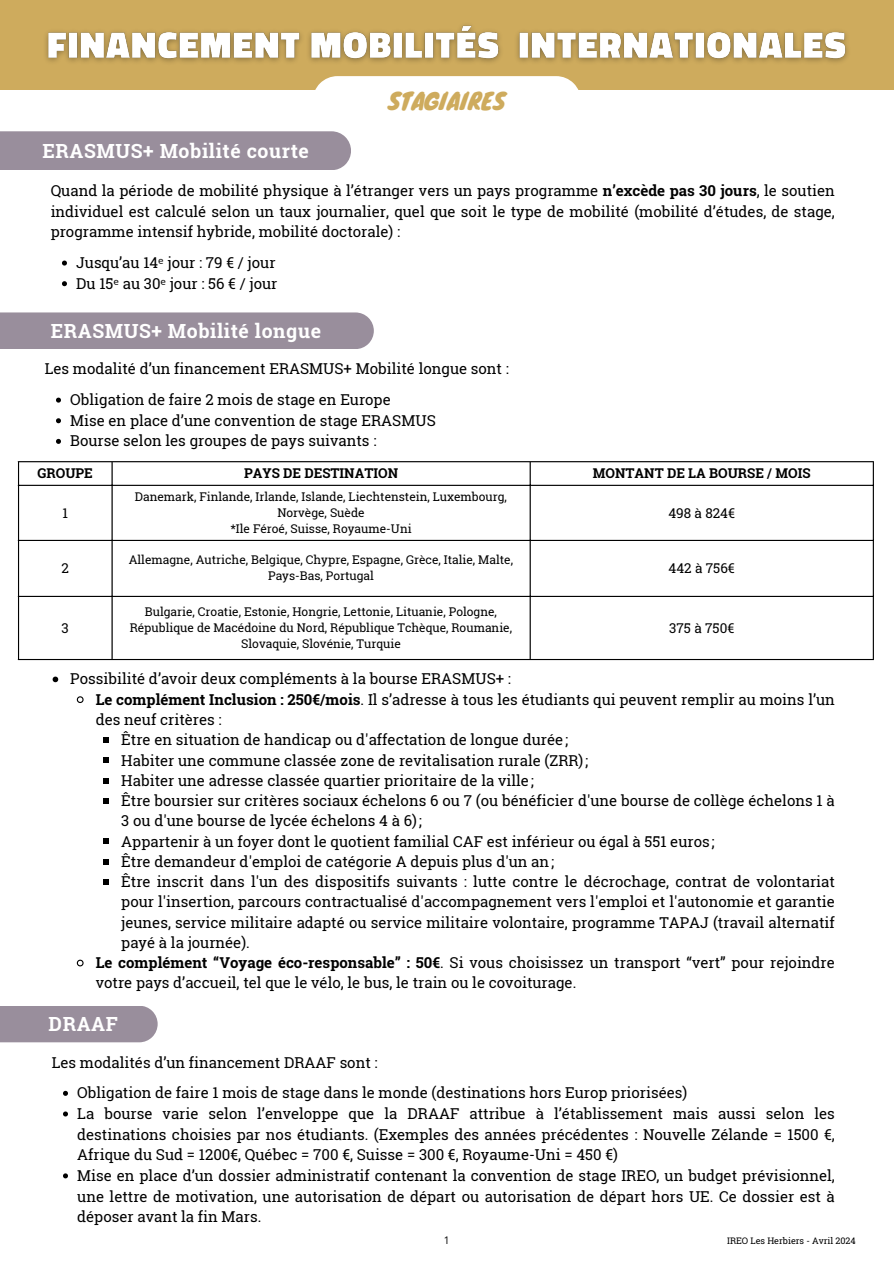
<style>
.page{position:relative;width:894px;height:1264px;background:#fff}
.page>*{position:absolute;margin:0;border:0;box-sizing:border-box;transform-origin:0 0}
.t1{font:22.5px "Knewave";color:#ceab5d}
.t2{font:700 19.5px "Roboto Slab";letter-spacing:.03em;color:#fff}
.t3{font:15px/20.7px "Roboto Slab";color:#000;text-align:justify}
.t4{font:700 13.5px "Roboto Slab";color:#000}
.t5{font:13.5px "Roboto Slab";color:#000}
.t6{font:12px/16px "Roboto Slab";color:#000;text-align:center}
.t7{font:10.5px "Open Sans";color:#000}
.t8{font:9px "Roboto Slab";color:#000}
.s1{font-weight:700}
.s2{font-family:"Noto Sans"}
</style>
<div class="page">
<div style="left:0;top:0;width:893px;height:89px;background:#ceab5d"></div>
<svg style="left:313px;top:76px;width:267px;height:14px;background:#fbf9f3"></svg>
<div style="left:0;top:131px;width:351px;height:39px;background:#998e9c"></div>
<div style="left:0;top:312px;width:374px;height:37px;background:#998e9c"></div>
<hr style="left:18px;top:462px;width:1px;height:197px;background:#000">
<hr style="left:111px;top:462px;width:2px;height:197px;background:#000">
<hr style="left:529px;top:462px;width:1px;height:197px;background:#000">
<hr style="left:872px;top:462px;width:1px;height:197px;background:#000">
<hr style="left:18px;top:461px;width:855px;height:1px;background:#000">
<hr style="left:18px;top:485px;width:855px;height:1px;background:#000">
<hr style="left:18px;top:540px;width:855px;height:1px;background:#000">
<hr style="left:18px;top:596px;width:855px;height:1px;background:#000">
<hr style="left:18px;top:659px;width:855px;height:1px;background:#000">
<img style="left:45px;top:25px;width:803px;height:38px">
<svg style="left:62px;top:260px;width:5px;height:5px"></svg>
<svg style="left:62px;top:281px;width:5px;height:5px"></svg>
<svg style="left:56px;top:397px;width:5px;height:5px"></svg>
<svg style="left:56px;top:418px;width:5px;height:5px"></svg>
<svg style="left:56px;top:439px;width:5px;height:5px"></svg>
<svg style="left:53px;top:676px;width:5px;height:6px"></svg>
<svg style="left:76px;top:696px;width:8px;height:7px"></svg>
<svg style="left:103px;top:737px;width:6px;height:6px"></svg>
<svg style="left:103px;top:757px;width:6px;height:6px"></svg>
<svg style="left:103px;top:778px;width:6px;height:5px"></svg>
<svg style="left:103px;top:798px;width:6px;height:5px"></svg>
<svg style="left:103px;top:838px;width:6px;height:6px"></svg>
<svg style="left:103px;top:859px;width:6px;height:5px"></svg>
<svg style="left:103px;top:879px;width:6px;height:5px"></svg>
<svg style="left:76px;top:959px;width:8px;height:8px"></svg>
<div style="left:0;top:1005px;width:158px;height:37px;background:#998e9c"></div>
<svg style="left:63px;top:1090px;width:5px;height:5px"></svg>
<svg style="left:63px;top:1111px;width:5px;height:5px"></svg>
<svg style="left:63px;top:1173px;width:5px;height:5px"></svg>
<h2 class="t1" style="left:388px;top:82px;width:119px">STAGIAIRES</h2>
<p class="t2" style="left:42px;top:137px;width:268px">ERASMUS+ Mobilité courte</p>
<p class="t3" style="left:51px;top:180px;width:785px">Quand la période de mobilité physique à l’étranger vers un pays programme <span class="s1">n’excède pas 30 jours</span>, le soutien individuel est calculé selon un taux journalier, quel que soit le type de mobilité (mobilité d’études, de stage, programme intensif hybride, mobilité doctorale) :</p>
<p class="t3" style="left:76px;top:252px;width:201px">Jusqu’au 14<span class="s2">ᵉ</span> jour : 79 € / jour</p>
<p class="t3" style="left:76px;top:272px;width:203px">Du 15<span class="s2">ᵉ</span> au 30<span class="s2">ᵉ</span> jour : 56 € / jour</p>
<p class="t2" style="left:51px;top:317px;width:272px">ERASMUS+ Mobilité longue</p>
<p class="t3" style="left:45px;top:358px;width:465px">Les modalité d’un financement ERASMUS+ Mobilité longue sont :</p>
<p class="t3" style="left:70px;top:389px;width:322px">Obligation de faire 2 mois de stage en Europe</p>
<p class="t3" style="left:70px;top:409px;width:367px">Mise en place d’une convention de stage ERASMUS</p>
<p class="t3" style="left:70px;top:430px;width:307px">Bourse selon les groupes de pays suivants :</p>
<h4 class="t4" style="left:38px;top:464px;width:57px">GROUPE</h4>
<h5 class="t4" style="left:244px;top:464px;width:155px">PAYS DE DESTINATION</h5>
<p class="t4" style="left:592px;top:464px;width:219px">MONTANT DE LA BOURSE / MOIS</p>
<p class="t5" style="left:62px;top:504px;width:7px">1</p>
<h4 class="t6" style="left:135px;top:488px;width:373px">Danemark, Finlande, Irlande, Islande, Liechtenstein, Luxembourg,<br>Norvège, Suède</h4>
<h5 class="t6" style="left:230px;top:520px;width:183px">*Ile Féroé, Suisse, Royaume-Uni</h5>
<p class="t5" style="left:668px;top:504px;width:68px">498 à 824€</p>
<p class="t5" style="left:62px;top:559px;width:9px">2</p>
<p class="t6" style="left:129px;top:551px;width:385px">Allemagne, Autriche, Belgique, Chypre, Espagne, Grèce, Italie, Malte,<br>Pays-Bas, Portugal</p>
<p class="t5" style="left:668px;top:559px;width:68px">442 à 756€</p>
<p class="t5" style="left:62px;top:619px;width:9px">3</p>
<p class="t6" style="left:130px;top:603px;width:384px">Bulgarie, Croatie, Estonie, Hongrie, Lettonie, Lituanie, Pologne,<br>République de Macédoine du Nord, République Tchèque, Roumanie,<br>Slovaquie, Slovénie, Turquie</p>
<p class="t5" style="left:669px;top:619px;width:67px">375 à 750€</p>
<p class="t3" style="left:70px;top:668px;width:442px">Possibilité d’avoir deux compléments à la bourse ERASMUS+ :</p>
<p class="t3" style="left:96px;top:688px;width:740px;line-height:20.2px"><span class="s1">Le complément Inclusion : 250€/mois</span>. Il s’adresse à tous les étudiants qui peuvent remplir au moins l’un des neuf critères :</p>
<p class="t3" style="left:121px;top:729px;width:448px">Être en situation de handicap ou d'affectation de longue durée;</p>
<p class="t3" style="left:121px;top:749px;width:468px">Habiter une commune classée zone de revitalisation rurale (ZRR);</p>
<p class="t3" style="left:121px;top:769px;width:414px">Habiter une adresse classée quartier prioritaire de la ville;</p>
<p class="t3" style="left:121px;top:790px;width:714px;line-height:20.2px">Être boursier sur critères sociaux échelons 6 ou 7 (ou bénéficier d'une bourse de collège échelons 1 à<br>3 ou d'une bourse de lycée échelons 4 à 6);</p>
<p class="t3" style="left:121px;top:830px;width:594px">Appartenir à un foyer dont le quotient familial CAF est inférieur ou égal à 551 euros;</p>
<p class="t3" style="left:121px;top:850px;width:434px">Être demandeur d'emploi de catégorie A depuis plus d'un an;</p>
<p class="t3" style="left:121px;top:871px;width:715px;line-height:20.2px">Être inscrit dans l'un des dispositifs suivants : lutte contre le décrochage, contrat de volontariat pour l'insertion, parcours contractualisé d'accompagnement vers l'emploi et l'autonomie et garantie jeunes, service militaire adapté ou service militaire volontaire, programme TAPAJ (travail alternatif payé à la journée).</p>
<p class="t3" style="left:96px;top:952px;width:740px;line-height:20.2px"><span class="s1">Le complément “Voyage éco-responsable” : 50€</span>. Si vous choisissez un transport “vert” pour rejoindre votre pays d’accueil, tel que le vélo, le bus, le train ou le covoiturage.</p>
<h5 class="t2" style="left:49px;top:1010px;width:71px">DRAAF</h5>
<p class="t3" style="left:52px;top:1051px;width:327px">Les modalités d’un financement DRAAF sont :</p>
<p class="t3" style="left:77px;top:1082px;width:611px">Obligation de faire 1 mois de stage dans le monde (destinations hors Europ priorisées)</p>
<p class="t3" style="left:77px;top:1102px;width:759px">La bourse varie selon l’enveloppe que la DRAAF attribue à l’établissement mais aussi selon les destinations choisies par nos étudiants. (Exemples des années précédentes : Nouvelle Zélande = 1500 €, Afrique du Sud = 1200€, Québec = 700 €, Suisse = 300 €, Royaume-Uni = 450 €)</p>
<p class="t3" style="left:77px;top:1164px;width:759px">Mise en place d’un dossier administratif contenant la convention de stage IREO, un budget prévisionnel, une lettre de motivation, une autorisation de départ ou autorisation de départ hors UE. Ce dossier est à déposer avant la fin Mars.</p>
<p class="t7" style="left:443px;top:1232px;width:7px">1</p>
<h3 class="t8" style="left:727px;top:1234px;width:130px">IREO Les Herbiers - Avril 2024</h3>
</div>
